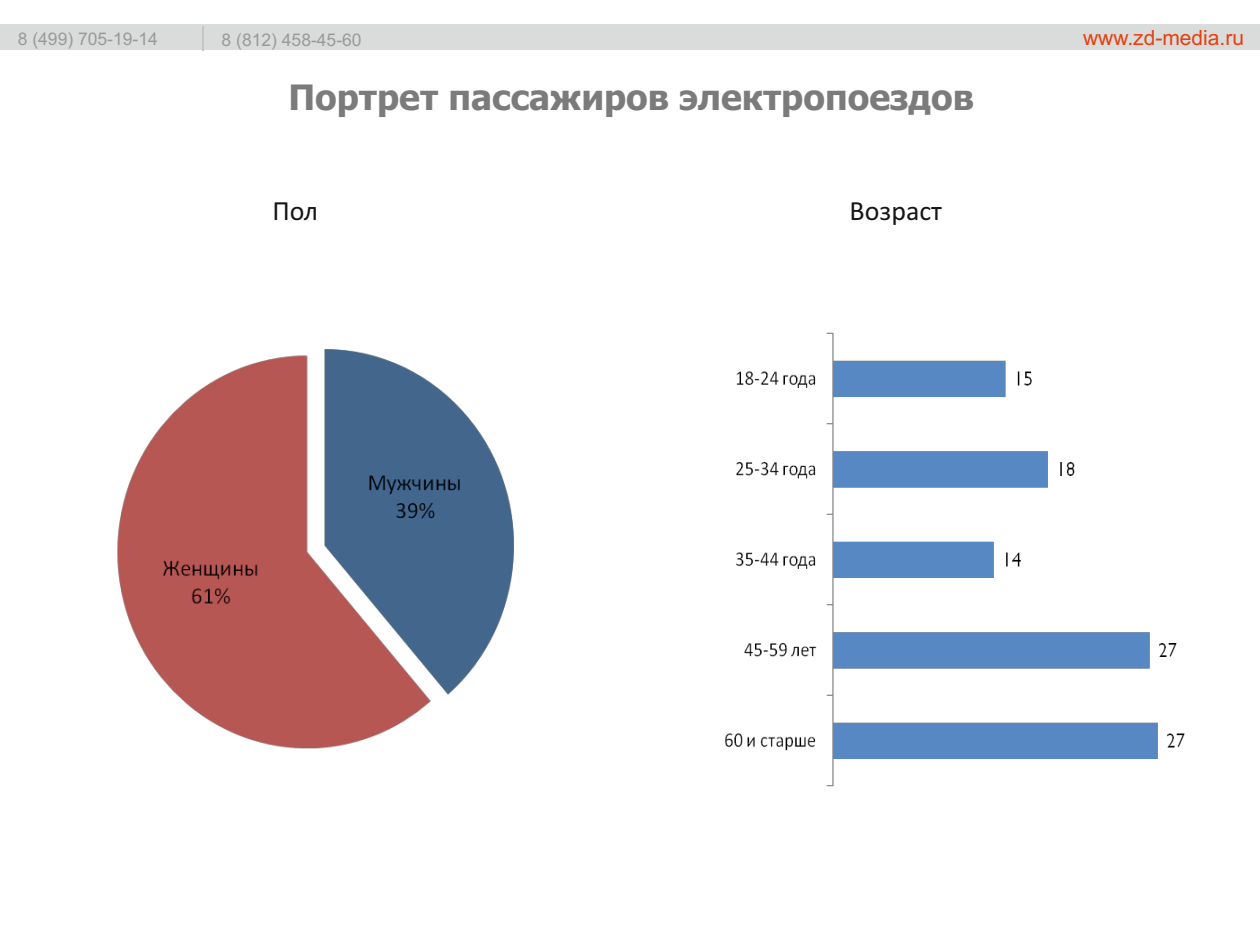
<style>
.page{position:relative;width:1260px;height:945px;background:#fff}
.page>*{position:absolute;margin:0;border:0;box-sizing:border-box;transform-origin:0 0}
.t1{font:700 35px "Tahoma";color:#7a7b7a}
.t2{font:28px "Calibri";color:#151616}
.t3{font:21px "Arial";color:#e6400e}
.t4{font:17.5px "Arial";color:#999}
</style>
<div class="page">
<img style="left:117px;top:349px;width:397px;height:400px">
<img style="left:725px;top:332px;width:460px;height:455px">
<div style="left:0;top:20px;width:1260px;height:30px;background:#dadcdb"></div>
<hr style="left:202px;top:26px;width:2px;height:24px;background:#c5c5c5">
<div style="left:0;top:3px;width:1260px;height:21px;background:#fff"></div>
<p class="t4" style="left:18px;top:33px;width:142px">8 (499) 705-19-14</p>
<p class="t4" style="left:222px;top:33px;width:142px">8 (812) 458-45-60</p>
<p class="t3" style="left:1083px;top:30px;width:163px">www.zd-media.ru</p>
<p class="t1" style="left:288px;top:83px;width:687px">Портрет пассажиров электропоездов</p>
<p class="t2" style="left:272px;top:199px;width:47px">Пол</p>
<p class="t2" style="left:850px;top:199px;width:94px">Возраст</p>
</div>
